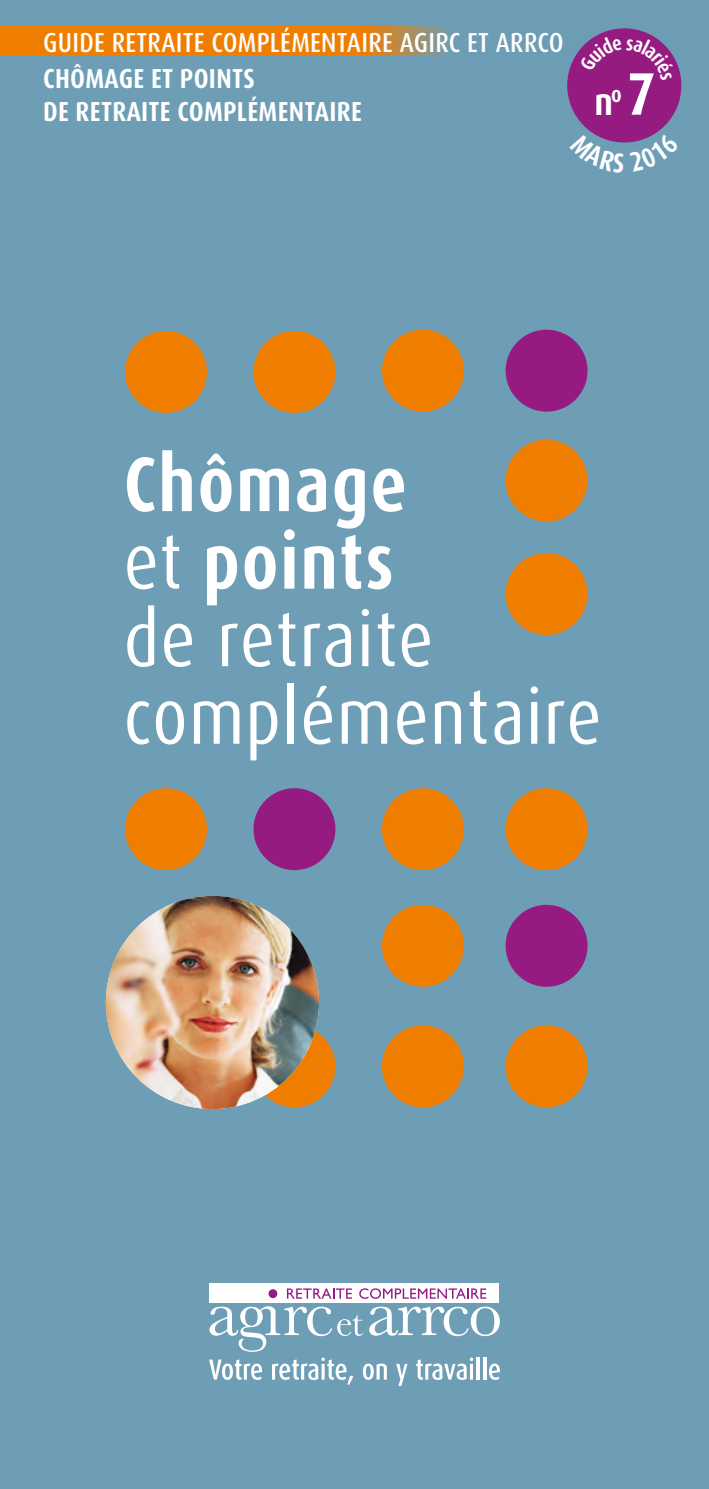
<style>
.page{position:relative;width:709px;height:1489px;background:#fff}
.page>*{position:absolute;margin:0;border:0;box-sizing:border-box;transform-origin:0 0}
.t1{font:condensed 77.5px/77.5px "Dax OT";letter-spacing:.02em;color:#fff}
.t2{font:700 condensed 60px "Dax OT";color:#fff}
.t3{font:700 condensed 38.25px "Dax OT";color:#fff}
.t4{font:700 condensed 27.5px/33px "Dax OT";letter-spacing:.01em;color:#fff}
.t5{font:500 condensed 27.5px "Dax OT";letter-spacing:.01em;color:#fff}
.s1{font-weight:700}
</style>
<div class="page">
<div style="left:0;top:0;width:709px;height:1488px;background:#6d9eb5"></div>
<div style="left:210px;top:1283px;width:289px;height:19px;background:#fff"></div>
<svg style="left:268px;top:1289px;width:9px;height:8px"></svg>
<svg style="left:369px;top:1306px;width:131px;height:29px"></svg>
<svg style="left:287px;top:1288px;width:65px;height:10px"></svg>
<svg style="left:359px;top:1288px;width:127px;height:10px"></svg>
<svg style="left:209px;top:1306px;width:154px;height:45px"></svg>
<svg style="left:209px;top:1359px;width:53px;height:20px"></svg>
<svg style="left:272px;top:1357px;width:81px;height:27px"></svg>
<svg style="left:363px;top:1363px;width:24px;height:16px"></svg>
<svg style="left:396px;top:1363px;width:11px;height:22px"></svg>
<svg style="left:416px;top:1357px;width:57px;height:22px"></svg>
<hr style="left:476px;top:1356px;width:3px;height:23px;background:#fff">
<hr style="left:483px;top:1356px;width:3px;height:23px;background:#fff">
<svg style="left:489px;top:1363px;width:11px;height:16px"></svg>
<div style="left:505px;top:788px;width:82px;height:82px;background:#ef7d00;border-radius:50%"></div>
<div style="left:505px;top:904px;width:82px;height:82px;background:#951b81;border-radius:50%"></div>
<div style="left:505px;top:1025px;width:82px;height:82px;background:#ef7d00;border-radius:50%"></div>
<div style="left:382px;top:788px;width:82px;height:82px;background:#ef7d00;border-radius:50%"></div>
<div style="left:382px;top:904px;width:82px;height:82px;background:#ef7d00;border-radius:50%"></div>
<div style="left:382px;top:1025px;width:82px;height:82px;background:#ef7d00;border-radius:50%"></div>
<div style="left:253px;top:788px;width:82px;height:82px;background:#951b81;border-radius:50%"></div>
<div style="left:253px;top:331px;width:82px;height:82px;background:#ef7d00;border-radius:50%"></div>
<div style="left:125px;top:331px;width:82px;height:82px;background:#ef7d00;border-radius:50%"></div>
<div style="left:253px;top:1025px;width:82px;height:82px;background:#ef7d00;border-radius:50%"></div>
<div style="left:125px;top:788px;width:82px;height:82px;background:#ef7d00;border-radius:50%"></div>
<div style="left:505px;top:553px;width:82px;height:82px;background:#ef7d00;border-radius:50%"></div>
<div style="left:505px;top:439px;width:82px;height:82px;background:#ef7d00;border-radius:50%"></div>
<svg style="left:0;top:26px;width:655px;height:29px;fill:#ef7d00"></svg>
<img style="left:106px;top:895px;width:213px;height:213px;border-radius:107px">
<div style="left:567px;top:28px;width:114px;height:114px;background:#951b81;border-radius:50%"></div>
<div style="left:505px;top:330px;width:82px;height:81px;background:#951b81;border-radius:50%"></div>
<div style="left:382px;top:330px;width:82px;height:81px;background:#ef7d00;border-radius:50%"></div>
<svg style="left:579px;top:37px;width:94px;height:19px"></svg>
<svg style="left:593px;top:133px;width:63px;height:10px"></svg>
<p class="t5" style="left:43px;top:25px;width:522px">GUIDE RETRAITE COMPLÉMENTAIRE AG IRC ET ARRCO</p>
<p class="t4" style="left:43px;top:62px;width:320px">CHÔMAGE ET POINTS<br>DE RETRAITE COMPLÉMENTAIRE</p>
<h3 class="t3" style="left:594px;top:77px;width:29px">N<sup>O</sup></h3>
<h2 class="t2" style="left:627px;top:55px;width:30px">7</h2>
<h1 class="t1" style="left:124px;top:446px;width:479px"><span class="s1">CHÔMAGE<br></span>et <span class="s1">POINTS<br></span>de retraite complémentaire</h1>
</div>
